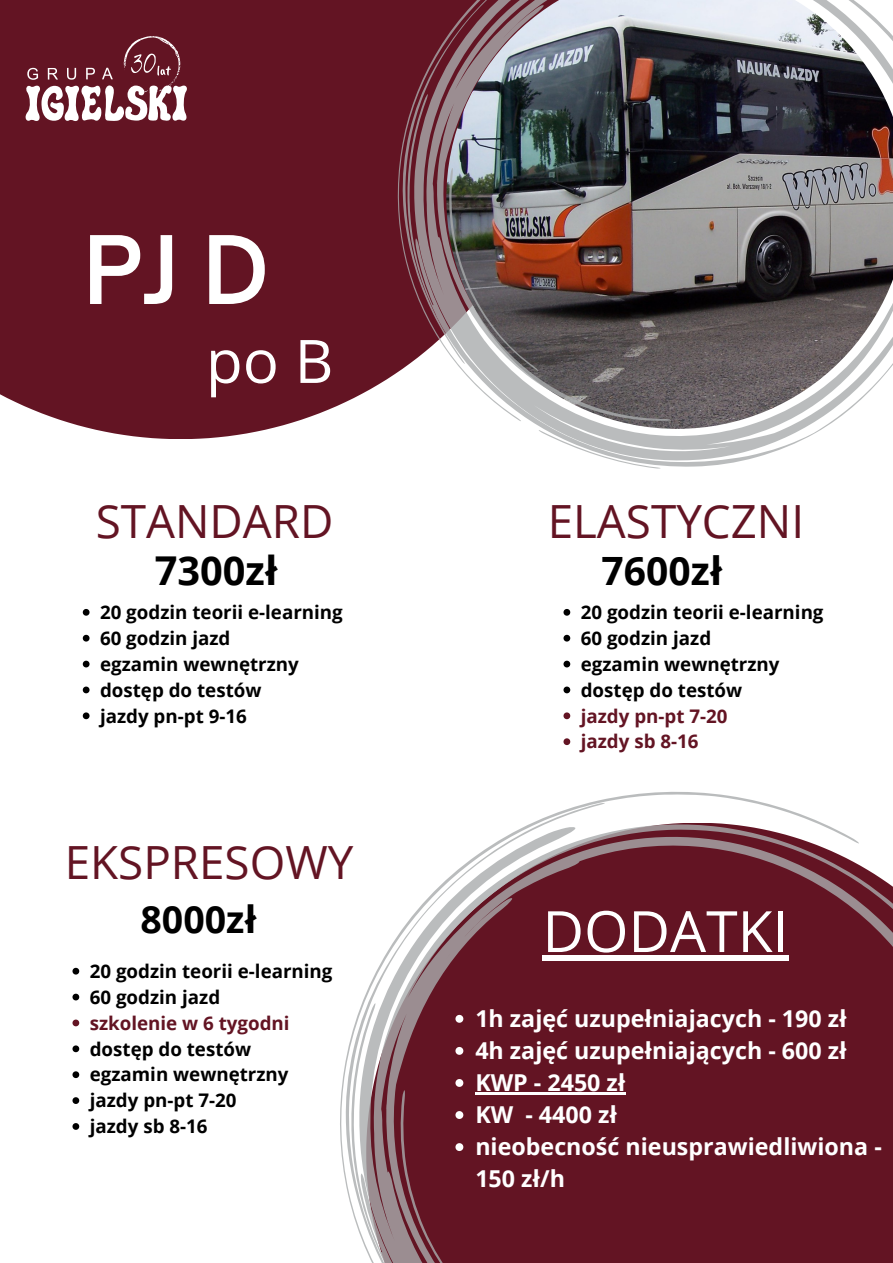
<style>
.page{position:relative;width:893px;height:1263px;background:#fff}
.page>*{position:absolute;margin:0;border:0;box-sizing:border-box;transform-origin:0 0}
.t1{font:600 90.3px "Open Sauce One";color:#fff}
.t2{font:60px "Open Sans";color:#fff}
.t3{font:57px "Open Sans";color:#fff}
.t4{font:45.75px "Open Sans";color:#631423}
.t5{font:700 39.75px "Open Sans";color:#000}
.t6{font:700 39px "Open Sans";color:#000}
.t7{font:700 37.5px "Open Sans";color:#000}
.t8{font:700 23.25px/32.1px "Open Sans";color:#fff}
.t9{font:700 18.75px "Open Sans";color:#000}
.t10{font:700 18.75px "Open Sans";color:#631423}
</style>
<div class="page">
<div style="left:0;top:0;width:566px;height:439px;background:#631423"></div>
<svg style="left:838px;top:0;width:55px;height:94px"></svg>
<svg style="left:647px;top:467px;width:14px;height:2px"></svg>
<svg style="left:397px;top:0;width:441px;height:421px;background:#7d767d"></svg>
<svg style="left:402px;top:0;width:220px;height:94px"></svg>
<img style="left:402px;top:94px;width:491px;height:373px">
<svg style="left:25px;top:36px;width:162px;height:85px"></svg>
<svg style="left:83px;top:609px;width:7px;height:7px"></svg>
<svg style="left:83px;top:635px;width:7px;height:6px"></svg>
<svg style="left:83px;top:661px;width:7px;height:6px"></svg>
<svg style="left:83px;top:686px;width:7px;height:7px"></svg>
<svg style="left:83px;top:712px;width:7px;height:7px"></svg>
<svg style="left:563px;top:609px;width:7px;height:7px"></svg>
<svg style="left:563px;top:635px;width:7px;height:6px"></svg>
<svg style="left:563px;top:661px;width:7px;height:6px"></svg>
<svg style="left:563px;top:686px;width:7px;height:7px"></svg>
<svg style="left:563px;top:712px;width:7px;height:7px"></svg>
<svg style="left:563px;top:738px;width:7px;height:7px"></svg>
<svg style="left:72px;top:968px;width:7px;height:6px"></svg>
<svg style="left:72px;top:994px;width:7px;height:6px"></svg>
<svg style="left:72px;top:1019px;width:7px;height:7px"></svg>
<svg style="left:72px;top:1045px;width:7px;height:7px"></svg>
<svg style="left:72px;top:1071px;width:7px;height:7px"></svg>
<svg style="left:72px;top:1097px;width:7px;height:7px"></svg>
<svg style="left:72px;top:1123px;width:7px;height:7px"></svg>
<svg style="left:859px;top:865px;width:34px;height:138px;background:#753441"></svg>
<svg style="left:340px;top:791px;width:519px;height:387px;fill:#631423"></svg>
<svg style="left:345px;top:803px;width:260px;height:200px"></svg>
<svg style="left:345px;top:1003px;width:548px;height:260px;background:#6d2634"></svg>
<div style="left:542px;top:955px;width:246px;height:6px;background:#fff"></div>
<svg style="left:455px;top:1015px;width:8px;height:8px"></svg>
<svg style="left:455px;top:1047px;width:8px;height:8px"></svg>
<hr style="left:475px;top:1092px;width:150px;height:3px;background:#fff">
<svg style="left:400px;top:1079px;width:106px;height:184px;background:#69202e"></svg>
<h1 class="t1" style="left:84px;top:214px;width:187px">PJ D</h1>
<p class="t2" style="left:206px;top:319px;width:129px">po B</p>
<h3 class="t4" style="left:96px;top:489px;width:239px">STANDARD</h3>
<p class="t5" style="left:155px;top:543px;width:125px">7300zł</p>
<p class="t9" style="left:100px;top:599px;width:244px">20 godzin teorii e-learning</p>
<h4 class="t9" style="left:100px;top:625px;width:132px">60 godzin jazd</h4>
<h5 class="t9" style="left:100px;top:651px;width:200px">egzamin wewnętrzny</h5>
<h4 class="t9" style="left:100px;top:677px;width:163px">dostęp do testów</h4>
<h5 class="t9" style="left:100px;top:702px;width:148px">jazdy pn-pt 9-16</h5>
<p class="t4" style="left:548px;top:489px;width:258px">ELASTYCZNI</p>
<p class="t6" style="left:601px;top:543px;width:122px">7600zł</p>
<p class="t9" style="left:581px;top:599px;width:244px">20 godzin teorii e-learning</p>
<p class="t9" style="left:581px;top:625px;width:132px">60 godzin jazd</p>
<p class="t9" style="left:581px;top:651px;width:200px">egzamin wewnętrzny</p>
<p class="t9" style="left:581px;top:677px;width:163px">dostęp do testów</p>
<p class="t10" style="left:581px;top:702px;width:148px">jazdy pn-pt 7-20</p>
<p class="t10" style="left:581px;top:728px;width:119px">jazdy sb 8-16</p>
<p class="t4" style="left:65px;top:830px;width:290px">EKSPRESOWY</p>
<p class="t7" style="left:141px;top:893px;width:118px">8000zł</p>
<p class="t3" style="left:591px;top:878px;width:247px">DODATKI</p>
<p class="t3" style="left:542px;top:891px;width:247px">DODATKI</p>
<p class="t9" style="left:90px;top:958px;width:244px">20 godzin teorii e-learning</p>
<h2 class="t9" style="left:90px;top:984px;width:132px">60 godzin jazd</h2>
<h2 class="t10" style="left:90px;top:1010px;width:201px">szkolenie w 6 tygodni</h2>
<p class="t9" style="left:90px;top:1035px;width:163px">dostęp do testów</p>
<p class="t9" style="left:90px;top:1061px;width:200px">egzamin wewnętrzny</p>
<p class="t9" style="left:90px;top:1087px;width:148px">jazdy pn-pt 7-20</p>
<p class="t9" style="left:90px;top:1113px;width:119px">jazdy sb 8-16</p>
<h4 class="t8" style="left:475px;top:1001px;width:373px">1h zajęć uzupełniajacych - 190 zł</h4>
<h5 class="t8" style="left:475px;top:1034px;width:373px">4h zajęć uzupełniających - 600 zł</h5>
<p class="t8" style="left:475px;top:1066px;width:152px">KWP - 2450 zł</p>
<p class="t8" style="left:475px;top:1098px;width:143px">KW - 4400 zł</p>
<p class="t8" style="left:475px;top:1130px;width:408px">nieobecność nieusprawiedliwiona -<br>150 zł/h</p>
</div>
